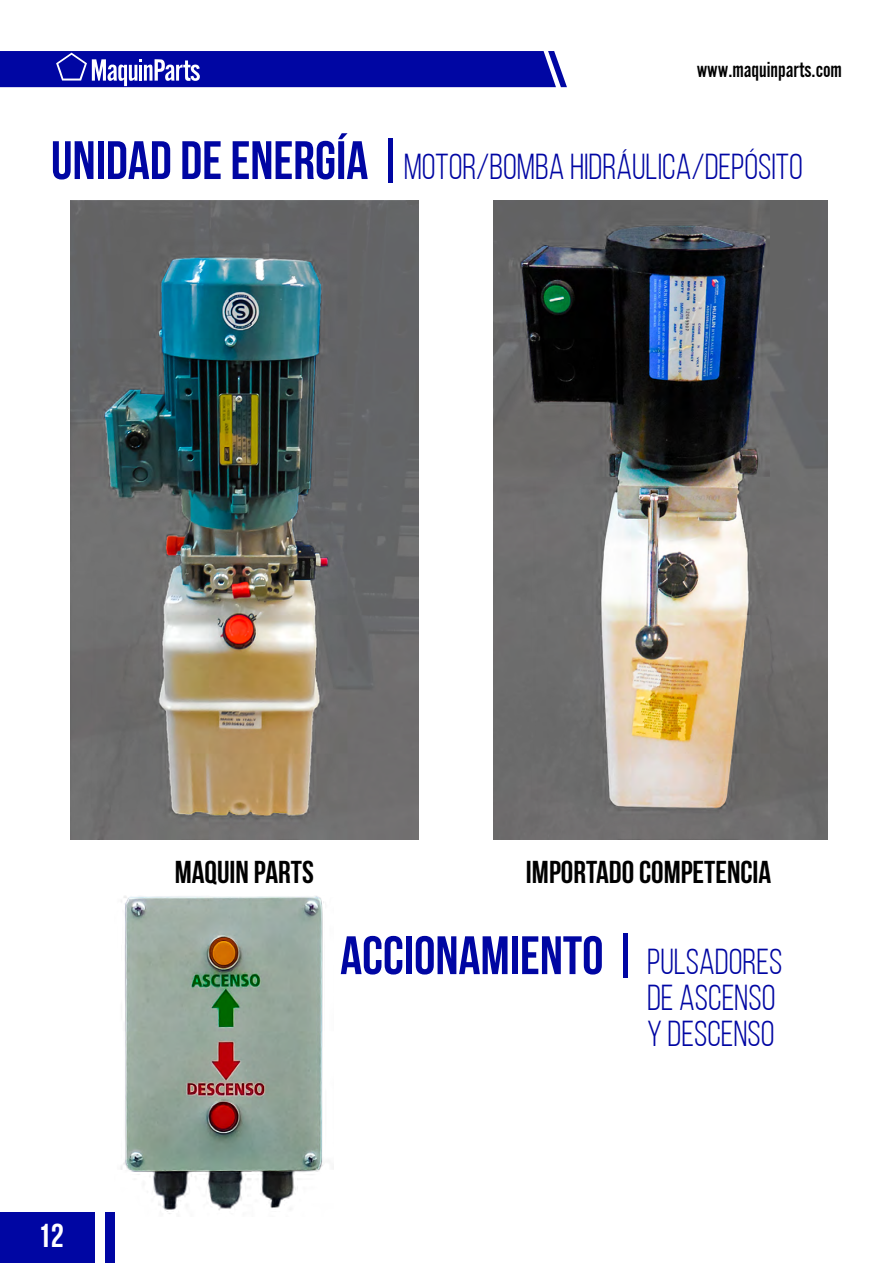
<style>
.page{position:relative;width:893px;height:1263px;background:#fff}
.page>*{position:absolute;margin:0;border:0;box-sizing:border-box;transform-origin:0 0}
.t1{font:700 54px "Bebas Neue";color:#0006a3}
.t2{font:36px/36px "Bebas Neue";color:#0006a3}
.t3{font:700 33px "Bebas Neue";color:#fff}
.t4{font:700 31.5px "Bebas Neue";color:#000}
.t5{font:22.5px "Alternate Gothic EF No Two";color:#000}
.s1{font-weight:700;font-size:54px}
.s2{font-weight:400;font-size:36px}
</style>
<div class="page">
<div style="left:0;top:1212px;width:95px;height:51px;background:#0006a3"></div>
<div style="left:105px;top:1212px;width:10px;height:51px;background:#0006a3"></div>
<svg style="left:0;top:51px;width:567px;height:36px;background:#151aaa"></svg>
<img style="left:120px;top:896px;width:204px;height:318px">
<img style="left:70px;top:200px;width:348px;height:639px">
<img style="left:493px;top:200px;width:335px;height:639px">
<p class="t5" style="left:697px;top:58px;width:147px">www.maquinparts.com</p>
<p class="t2" style="left:51px;top:148px;width:753px"><span class="s1">UNIDAD DE ENERGÍA |</span>MOTOR/BOMBA HIDRÁULICA/DEPÓSITO</p>
<p class="t4" style="left:175px;top:854px;width:141px">MAQUIN PARTS</p>
<p class="t4" style="left:526px;top:854px;width:247px">IMPORTADO COMPETENCIA</p>
<p class="t3" style="left:38px;top:1217px;width:28px">12</p>
<h1 class="t1" style="left:340px;top:926px;width:444px">ACCIONAMIENTO | <span class="s2">PULSADORES</span></h1>
<p class="t2" style="left:647px;top:979px;width:130px">DE ASCENSO<br>Y DESCENSO</p>
</div>
